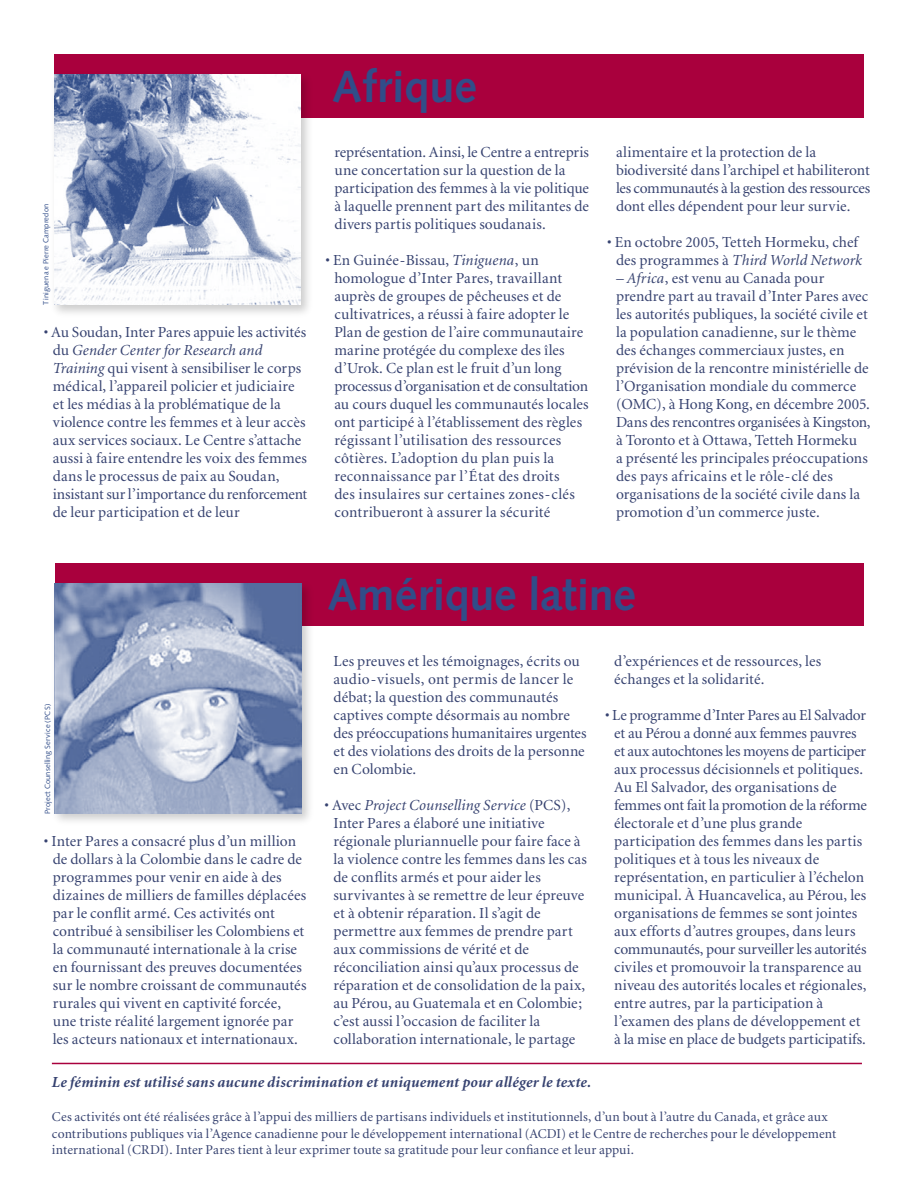
<style>
.page{position:relative;width:918px;height:1188px;background:#fff}
.page>*{position:absolute;margin:0;border:0;box-sizing:border-box;transform-origin:0 0}
.t1{font:700 45px "Syntax";color:#314d89}
.t2{font:15.3px/18px "Minion";letter-spacing:.005em;color:#364270}
.t3{font:italic 700 15.3px "Minion";letter-spacing:.01em;color:#364270}
.t4{font:13.5px/16.5px "Minion";letter-spacing:.01em;color:#364270}
.t5{font:7.5px "Syntax";letter-spacing:.02em;color:#314d89}
.s1{font-style:italic}
</style>
<div class="page">
<hr style="left:52px;top:1063px;width:810px;height:1px;background:#a9003d">
<div style="left:54px;top:54px;width:810px;height:63px;background:#a9003d"></div>
<div style="left:50px;top:70px;width:265px;height:248px;background:#000;opacity:.2"></div>
<img style="left:54px;top:75px;width:246px;height:229px">
<div style="left:55px;top:563px;width:809px;height:63px;background:#a9003d"></div>
<div style="left:50px;top:579px;width:265px;height:248px;background:#000;opacity:.2"></div>
<img style="left:55px;top:584px;width:246px;height:229px">
<p class="t5" style="left:42px;top:304px;width:102px;rotate:-90deg">Tiniguena e Pierre Campredon</p>
<p class="t2" style="left:53px;top:324px;width:256px;text-indent:-9px">• Au Soudan, Inter Pares appuie les activités du <span class="s1">Gender Center for Research and Training</span> qui visent à sensibiliser le corps médical, l’appareil policier et judiciaire et les médias à la problématique de la violence contre les femmes et à leur accès aux services sociaux. Le Centre s’attache aussi à faire entendre les voix des femmes dans le processus de paix au Soudan, insistant sur l’importance du renforcement de leur participation et de leur</p>
<h1 class="t1" style="left:332px;top:61px;width:147px">Afrique</h1>
<p class="t2" style="left:334px;top:144px;width:256px">représentation. Ainsi, le Centre a entrepris une concertation sur la question de la participation des femmes à la vie politique à laquelle prennent part des militantes de divers partis politiques soudanais.</p>
<p class="t2" style="left:334px;top:252px;width:256px;text-indent:-9px">• En Guinée-Bissau, <span class="s1">Tiniguena</span>, un homologue d’Inter Pares, travaillant auprès de groupes de pêcheuses et de cultivatrices, a réussi à faire adopter le Plan de gestion de l’aire communautaire marine protégée du complexe des îles d’Urok. Ce plan est le fruit d’un long processus d’organisation et de consultation au cours duquel les communautés locales ont participé à l’établissement des règles régissant l’utilisation des ressources côtières. L’adoption du plan puis la reconnaissance par l’État des droits<br>des insulaires sur certaines zones-clés contribueront à assurer la sécurité</p>
<p class="t2" style="left:616px;top:144px;width:256px">alimentaire et la protection de la biodiversité dans l’archipel et habiliteront les communautés à la gestion des ressources dont elles dépendent pour leur survie.</p>
<p class="t2" style="left:607px;top:234px;width:257px;text-align:center">• En octobre 2005, Tetteh Hormeku, chef des programmes à <span class="s1">Third World Network</span></p>
<p class="t2" style="left:616px;top:270px;width:256px"><span class="s1">– Africa</span>, est venu au Canada pour prendre part au travail d’Inter Pares avec les autorités publiques, la société civile et la population canadienne, sur le thème des échanges commerciaux justes, en prévision de la rencontre ministérielle de l’Organisation mondiale du commerce (OMC), à Hong Kong, en décembre 2005.<br>Dans des rencontres organisées à Kingston, à Toronto et à Ottawa, Tetteh Hormeku<br>a présenté les principales préoccupations des pays africains et le rôle-clé des organisations de la société civile dans la promotion d’un commerce juste.</p>
<p class="t5" style="left:43px;top:814px;width:112px;rotate:-90deg">Project Counselling Service (PCS)</p>
<p class="t2" style="left:53px;top:833px;width:255px;text-indent:-9px">• Inter Pares a consacré plus d’un million de dollars à la Colombie dans le cadre de programmes pour venir en aide à des dizaines de milliers de familles déplacées par le conflit armé. Ces activités ont contribué à sensibiliser les Colombiens et la communauté internationale à la crise en fournissant des preuves documentées sur le nombre croissant de communautés rurales qui vivent en captivité forcée, une triste réalité largement ignorée par les acteurs nationaux et internationaux.</p>
<h1 class="t1" style="left:328px;top:569px;width:310px">Amérique latine</h1>
<p class="t2" style="left:333px;top:653px;width:254px">Les preuves et les témoignages, écrits ou audio-visuels, ont permis de lancer le débat; la question des communautés captives compte désormais au nombre des préoccupations humanitaires urgentes et des violations des droits de la personne en Colombie.</p>
<p class="t2" style="left:333px;top:797px;width:255px;text-indent:-9px">• Avec <span class="s1">Project Counselling Service</span> (PCS), Inter Pares a élaboré une initiative régionale pluriannuelle pour faire face à la violence contre les femmes dans les cas de conflits armés et pour aider les survivantes à se remettre de leur épreuve et à obtenir réparation. Il s’agit de permettre aux femmes de prendre part aux commissions de vérité et de réconciliation ainsi qu’aux processus de réparation et de consolidation de la paix, au Pérou, au Guatemala et en Colombie; c’est aussi l’occasion de faciliter la collaboration internationale, le partage</p>
<p class="t2" style="left:614px;top:653px;width:209px">d’expériences et de ressources, les échanges et la solidarité.</p>
<p class="t2" style="left:614px;top:707px;width:254px;text-indent:-9px">• Le programme d’Inter Pares au El Salvador et au Pérou a donné aux femmes pauvres et aux autochtones les moyens de participer aux processus décisionnels et politiques.<br>Au El Salvador, des organisations de femmes ont fait la promotion de la réforme électorale et d’une plus grande participation des femmes dans les partis politiques et à tous les niveaux de représentation, en particulier à l’échelon municipal. À Huancavelica, au Pérou, les organisations de femmes se sont jointes aux efforts d’autres groupes, dans leurs communautés, pour surveiller les autorités civiles et promouvoir la transparence au niveau des autorités locales et régionales, entre autres, par la participation à l’examen des plans de développement et à la mise en place de budgets participatifs.</p>
<p class="t3" style="left:52px;top:1074px;width:541px">Le féminin est utilisé sans aucune discrimination et uniquement pour alléger le texte.</p>
<p class="t4" style="left:52px;top:1109px;width:786px">Ces activités ont été réalisées grâce à l’appui des milliers de partisans individuels et institutionnels, d’un bout à l’autre du Canada, et grâce aux contributions publiques via l’Agence canadienne pour le développement international (ACDI) et le Centre de recherches pour le développement international (CRDI). Inter Pares tient à leur exprimer toute sa gratitude pour leur confiance et leur appui.</p>
</div>
